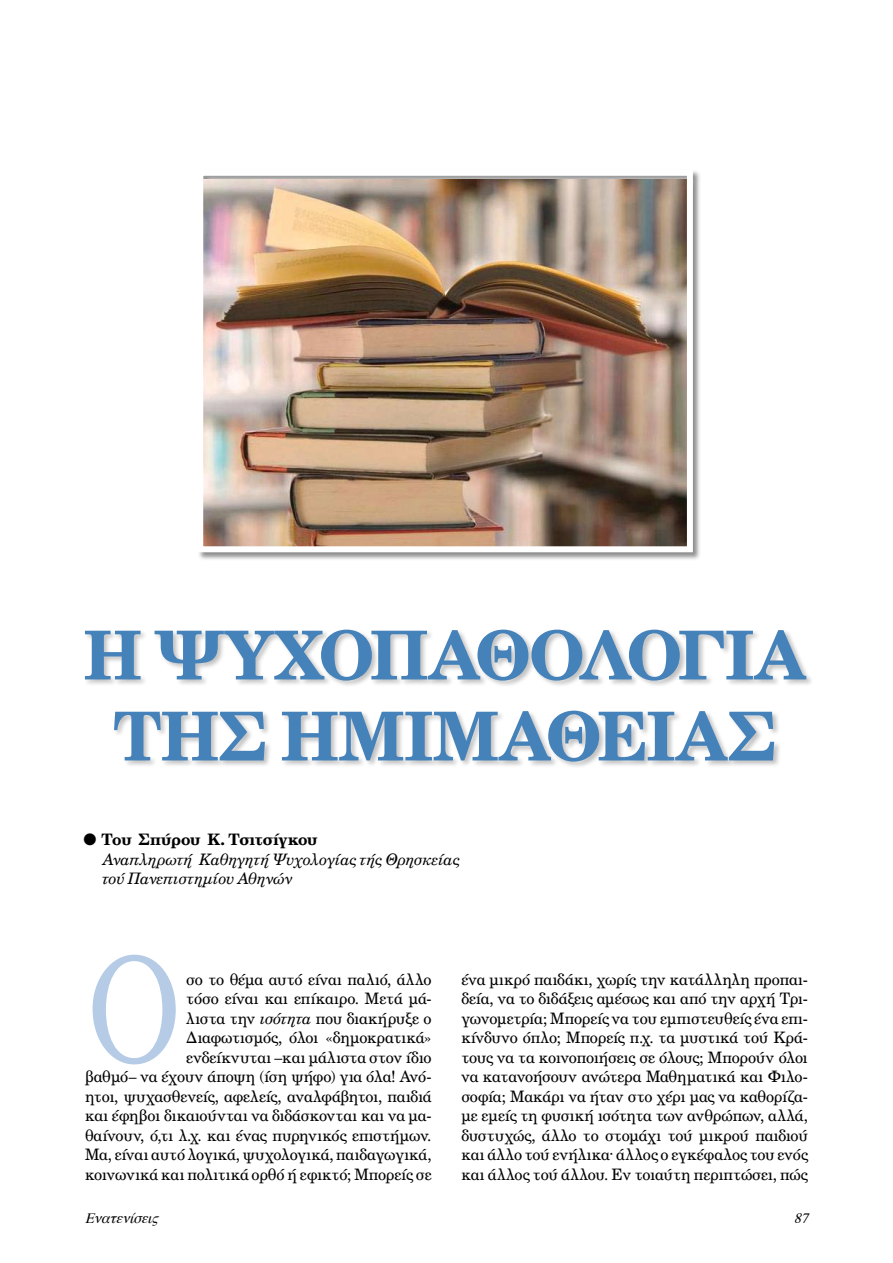
<style>
.page{position:relative;width:893px;height:1263px;background:#fff}
.page>*{position:absolute;margin:0;border:0;box-sizing:border-box;transform-origin:0 0}
.t1{font:158.4px "PF Diplomat";color:#b5cbe6;scale:.83 1}
.t2{font:67.5px/81px "UB Century Bold";letter-spacing:-.015em;color:#4582ba;text-align:center}
.t3{font:15.75px/19.5px "UB Century";letter-spacing:-.015em;color:#000;text-align:right}
.t4{font:15.75px/19.5px "UB Century Italic";letter-spacing:.005em;color:#000}
.t5{font:15.75px "UB Century Bold";letter-spacing:-.015em;color:#000}
.t6{font:italic 14.25px "Times";color:#000}
.s1{font-family:"UB Century Italic"}
</style>
<div class="page">
<div style="left:197px;top:169px;width:511px;height:398px;background:#000;opacity:.45"></div>
<img style="left:204px;top:179px;width:482px;height:366px">
<div style="left:197px;top:170px;width:496px;height:382px;border:6px solid #fff"></div>
<div style="left:83px;top:628px;width:810px;height:194px;background:#000;opacity:.25"></div>
<h2 class="t2" style="left:84px;top:614px;width:724px">Η ΨΥΧΟΠΑΘΟΛΟΓΙΑ<br>ΤΗΣ ΗΜΙΜΑΘΕΙΑΣ</h2>
<p class="t5" style="left:84px;top:830px;width:236px">● Του Σπύρου Κ. Τσιτσίγκου</p>
<p class="t4" style="left:103px;top:849px;width:359px">Αναπληρωτή Καθηγητή Ψυχολογίας τής Θρησκείας τού Πανεπιστημίου Αθηνών</p>
<h1 class="t1" style="left:85px;top:927px;width:120px">O</h1>
<p class="t3" style="left:85px;top:969px;width:348px">σο το θέμα αυτό είναι παλιό, άλλο<br>τόσο είναι και επίκαιρο. Μετά μά-<br>λιστα την <span class="s1">ισότητα</span> που διακήρυξε ο<br>Διαφωτισμός, όλοι «δημοκρατικά»<br>ενδείκνυται –και μάλιστα στον ίδιο<br>βαθμό– να έχουν άποψη (ίση ψήφο) για όλα! Ανό&shy;ητοι, ψυχασθενείς, αφελείς, αναλφάβητοι, παιδιά και έφηβοι δικαιούνται να διδάσκονται και να μα&shy;θαίνουν, ό,τι λ.χ. και ένας πυρηνικός επιστήμων.<br>Μα, είναι αυτό λογικά, ψυχολογικά, παιδαγωγικά, κοινωνικά και πολιτικά ορθό ή εφικτό; Μπορείς σε</p>
<p class="t3" style="left:461px;top:969px;width:348px;text-align:justify">ένα μικρό παιδάκι, χωρίς την κατάλληλη προπαι&shy;δεία, να το διδάξεις αμέσως και από την αρχή Τρι&shy;γωνομετρία; Μπορείς να του εμπιστευθείς ένα επι&shy;κίνδυνο όπλο; Μπορείς π.χ. τα μυστικά τού Κρά&shy;τους να τα κοινοποιήσεις σε όλους; Μπορούν όλοι να κατανοήσουν ανώτερα Μαθηματικά και Φιλο&shy;σοφία; Μακάρι να ήταν στο χέρι μας να καθορίζα&shy;με εμείς τη φυσική ισότητα των ανθρώπων, αλλά, δυστυχώς, άλλο το στομάχι τού μικρού παιδιού και άλλο τού ενήλικα· άλλος ο εγκέφαλος του ενός και άλλος τού άλλου. Εν τοιαύτη περιπτώσει, πώς</p>
<p class="t6" style="left:85px;top:1204px;width:81px">Eνατενίσεις</p>
<p class="t6" style="left:794px;top:1204px;width:22px">87</p>
</div>
